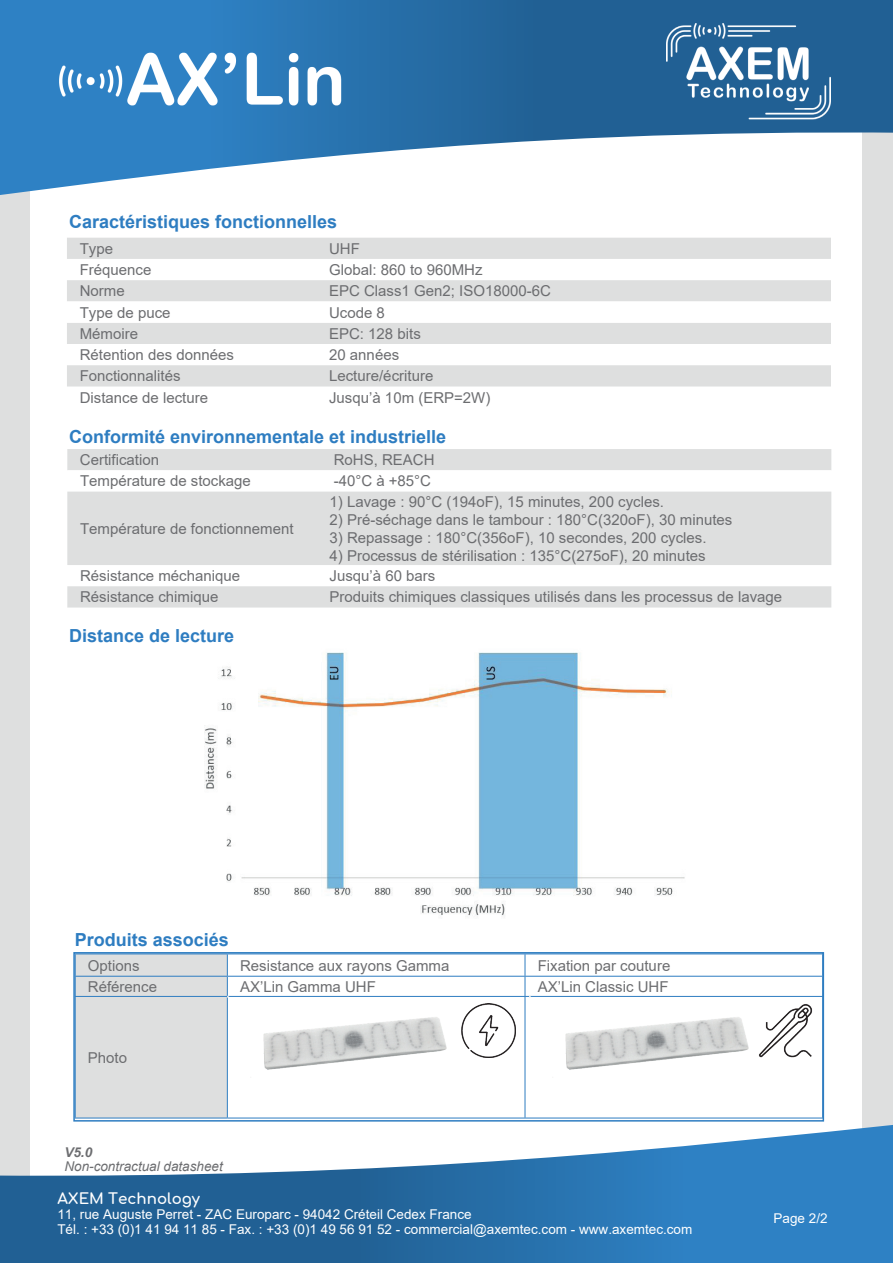
<style>
.page{position:relative;width:893px;height:1263px;background:#fff}
.page>*{position:absolute;margin:0;border:0;box-sizing:border-box;transform-origin:0 0}
.t1{font:700 18px "Arial";color:#2e7dc1}
.t2{font:15px "Arial";color:#6c6d70}
.t3{font:700 15px "Comfortaa";color:#fff}
.t4{font:13.5px/15px "Arial";color:#fff}
.t5{font:italic 13.5px "Arial";color:#6c6d70}
.t6{font:italic 700 13.5px "Arial";color:#6c6d70}
</style>
<div class="page">
<div style="left:0;top:64px;width:893px;height:1199px;background:#dedfdf"></div>
<div style="left:31px;top:71px;width:831px;height:1137px;background:#fff"></div>
<svg style="left:0;top:0;width:893px;height:198px"></svg>
<svg style="left:0;top:1123px;width:893px;height:140px"></svg>
<img style="left:60px;top:43px;width:285px;height:76px">
<img style="left:204px;top:652px;width:481px;height:264px">
<img style="left:666px;top:24px;width:165px;height:95px">
<div style="left:67px;top:449px;width:764px;height:21px;background:#dedfdf"></div>
<svg style="left:68px;top:491px;width:763px;height:1px"></svg>
<svg style="left:67px;top:492px;width:764px;height:115px;fill:#dedfdf"></svg>
<svg style="left:476px;top:955px;width:345px;height:163px"></svg>
<hr style="left:525px;top:976px;width:298px;height:1px;background:#2e7dc1">
<hr style="left:525px;top:996px;width:298px;height:1px;background:#2e7dc1">
<hr style="left:227px;top:976px;width:298px;height:1px;background:#2e7dc1">
<div style="left:76px;top:955px;width:151px;height:163px;background:#dedfdf"></div>
<svg style="left:525px;top:955px;width:1px;height:41px"></svg>
<hr style="left:75px;top:996px;width:152px;height:1px;background:#2e7dc1">
<hr style="left:227px;top:996px;width:298px;height:1px;background:#2e7dc1">
<hr style="left:525px;top:997px;width:1px;height:121px;background:#2e7dc1">
<img style="left:476px;top:1004px;width:39px;height:54px">
<img style="left:778px;top:1004px;width:34px;height:54px">
<img style="left:227px;top:952px;width:249px;height:184px">
<img style="left:530px;top:952px;width:248px;height:184px">
<div style="left:67px;top:238px;width:764px;height:21px;background:#dedfdf"></div>
<div style="left:67px;top:280px;width:764px;height:21px;background:#dedfdf"></div>
<svg style="left:67px;top:323px;width:764px;height:64px"></svg>
<div style="left:67px;top:365px;width:764px;height:21px;background:#dedfdf"></div>
<p class="t1" style="left:69px;top:209px;width:270px">Caractéristiques fonctionnelles</p>
<p class="t2" style="left:80px;top:238px;width:35px">Type</p>
<p class="t2" style="left:329px;top:238px;width:32px">UHF</p>
<p class="t2" style="left:80px;top:259px;width:73px">Fréquence</p>
<p class="t2" style="left:329px;top:259px;width:155px">Global: 860 to 960MHz</p>
<p class="t2" style="left:80px;top:281px;width:46px">Norme</p>
<p class="t2" style="left:329px;top:281px;width:223px">EPC Class1 Gen2; ISO18000-6C</p>
<p class="t2" style="left:80px;top:302px;width:92px">Type de puce</p>
<p class="t2" style="left:329px;top:302px;width:57px">Ucode 8</p>
<p class="t2" style="left:80px;top:323px;width:60px">Mémoire</p>
<p class="t2" style="left:329px;top:323px;width:93px">EPC: 128 bits</p>
<p class="t2" style="left:80px;top:344px;width:156px">Rétention des données</p>
<p class="t2" style="left:329px;top:344px;width:72px">20 années</p>
<p class="t2" style="left:80px;top:366px;width:102px">Fonctionnalités</p>
<p class="t2" style="left:329px;top:366px;width:106px">Lecture/écriture</p>
<p class="t2" style="left:80px;top:387px;width:130px">Distance de lecture</p>
<p class="t2" style="left:329px;top:387px;width:163px">Jusqu’à 10m (ERP=2W)</p>
<p class="t1" style="left:69px;top:424px;width:379px">Conformité environnementale et industrielle</p>
<p class="t2" style="left:80px;top:450px;width:81px">Certification</p>
<p class="t2" style="left:334px;top:450px;width:102px">RoHS, REACH</p>
<p class="t2" style="left:80px;top:471px;width:172px">Température de stockage</p>
<p class="t2" style="left:334px;top:471px;width:99px">-40°C à +85°C</p>
<p class="t2" style="left:80px;top:518px;width:215px">Température de fonctionnement</p>
<p class="t2" style="left:329px;top:491px;width:336px">1) Lavage : 90°C (194οF), 15 minutes, 200 cycles.</p>
<p class="t2" style="left:329px;top:509px;width:404px">2) Pré-séchage dans le tambour : 180°C(320οF), 30 minutes</p>
<p class="t2" style="left:329px;top:527px;width:379px">3) Repassage : 180°C(356οF), 10 secondes, 200 cycles.</p>
<p class="t2" style="left:329px;top:545px;width:378px">4) Processus de stérilisation : 135°C(275οF), 20 minutes</p>
<p class="t2" style="left:80px;top:565px;width:162px">Résistance méchanique</p>
<p class="t2" style="left:329px;top:565px;width:107px">Jusqu’à 60 bars</p>
<p class="t2" style="left:80px;top:587px;width:140px">Résistance chimique</p>
<p class="t2" style="left:329px;top:587px;width:454px">Produits chimiques classiques utilisés dans les processus de lavage</p>
<p class="t1" style="left:69px;top:623px;width:167px">Distance de lecture</p>
<p class="t1" style="left:75px;top:927px;width:156px">Produits associés</p>
<p class="t2" style="left:88px;top:955px;width:53px">Options</p>
<p class="t2" style="left:240px;top:955px;width:211px">Resistance aux rayons Gamma</p>
<p class="t2" style="left:538px;top:955px;width:134px">Fixation par couture</p>
<p class="t2" style="left:88px;top:976px;width:71px">Référence</p>
<p class="t2" style="left:240px;top:976px;width:137px">AX’Lin Gamma UHF</p>
<p class="t2" style="left:538px;top:976px;width:132px">AX’Lin Classic UHF</p>
<p class="t2" style="left:88px;top:1047px;width:41px">Photo</p>
<p class="t6" style="left:64px;top:1143px;width:29px">V5.0</p>
<p class="t5" style="left:64px;top:1158px;width:160px">Non-contractual datasheet</p>
<p class="t3" style="left:57px;top:1185px;width:144px">AXEM Technology</p>
<p class="t4" style="left:57px;top:1207px;width:636px">11, rue Auguste Perret - ZAC Europarc - 94042 Créteil Cedex France<br>Tél. : +33 (0)1 41 94 11 85 - Fax. : +33 (0)1 49 56 91 52 - commercial@axemtec.com - www.axemtec.com</p>
<p class="t4" style="left:774px;top:1211px;width:56px">Page 2/2</p>
</div>
